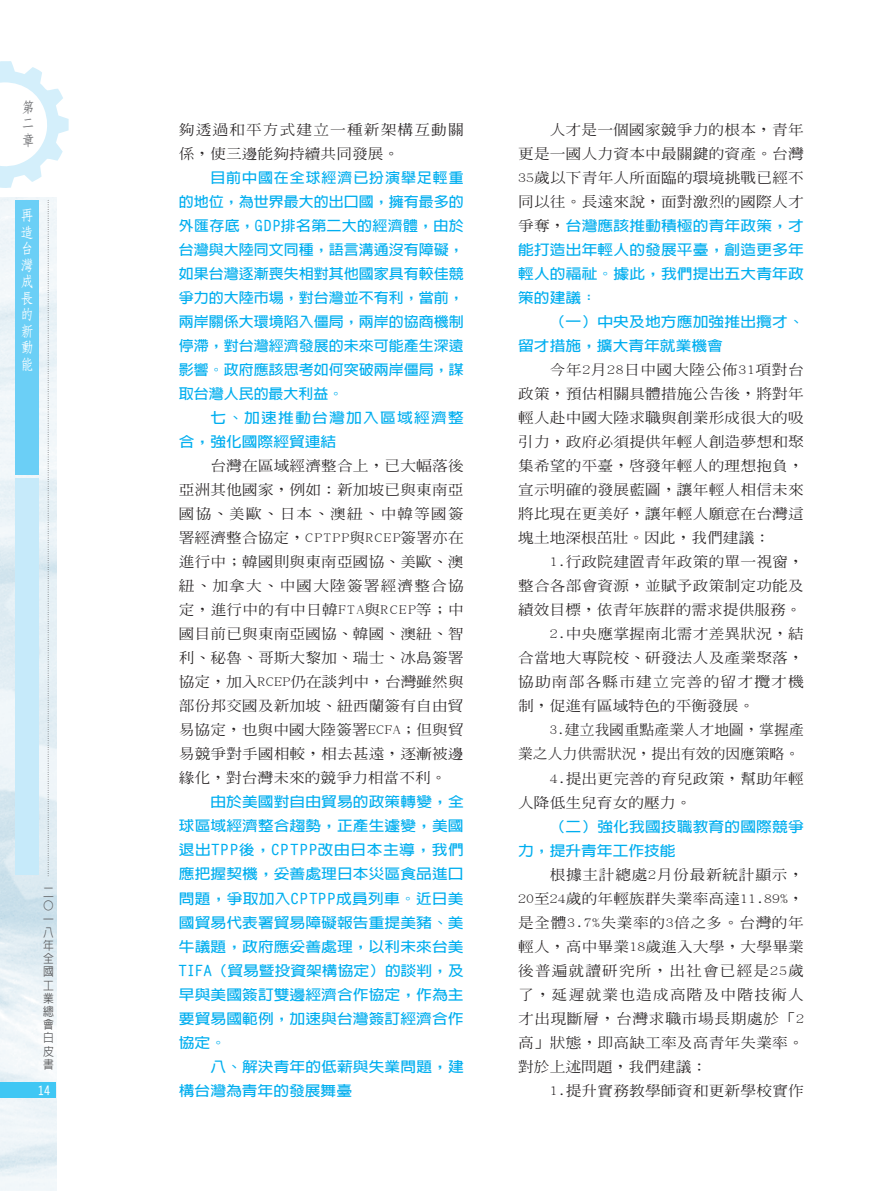
<style>
.page{position:relative;width:893px;height:1191px;background:#fff}
.page>*{position:absolute;margin:0;border:0;box-sizing:border-box;transform-origin:0 0}
.t1{font:700 15px/16.5px "AR Fang Song B5";color:#fff;text-align:justify;scale:.9 1}
.t2{font:700 15px/16.5px "AR Fang Song B5";color:#6c6d70;text-align:justify;scale:.9 1}
.t3{font:500 14.1px/24px "AR Ming B5";letter-spacing:.01em;color:#231f20;text-align:justify;scale:1.11 1}
.t4{font:700 14.1px/24px "AR Hei B5";letter-spacing:.005em;color:#00aeef;scale:1.11 1}
.t5{font:700 14.1px/24px "AR Hei B5";letter-spacing:.005em;color:#00aeef;text-align:justify;scale:1.06 1}
.t6{font:500 14.1px/24px "AR Ming B5";letter-spacing:.07em;color:#231f20;scale:1.11 1}
.t7{font:500 14.1px "AR Ming B5";letter-spacing:.01em;color:#231f20;scale:1.04 1}
.t8{font:700 14.1px/24px "AR Hei B5";letter-spacing:.08em;color:#00aeef;scale:1.11 1}
.t9{font:500 12px/13.2px "AR Hei B5";color:#57585a;text-align:justify;scale:.9 1}
.t10{font:700 12px "AR Hei B5";color:#fff}
.s1{font-family:"AR Ming B5";font-weight:500;color:#231f20}
</style>
<div class="page">
<svg style="left:0;top:61px;width:69px;height:127px"></svg>
<img style="left:0;top:198px;width:57px;height:993px">
<svg style="left:48px;top:200px;width:1px;height:676px"></svg>
<div style="left:0;top:1082px;width:56px;height:16px;background:#40c7f4"></div>
<div style="left:15px;top:199px;width:24px;height:275px;background:#6bcff6"></div>
<div style="left:15px;top:478px;width:24px;height:396px;background:#c6eafa"></div>
<p class="t2" style="left:21px;top:99px;width:15px">第二章</p>
<p class="t1" style="left:21px;top:207px;width:15px">再造台灣成長的新動能</p>
<p class="t9" style="left:43px;top:886px;width:13px">二〇一八年全國工業總會白皮書</p>
<p class="t10" style="left:38px;top:1084px;width:13px">14</p>
<p class="t6" style="left:179px;top:118px;width:258px">夠透過和平方式建立一種新架構互動關係，使三邊能夠持續共同發展。</p>
<p class="t5" style="left:179px;top:166px;width:270px;text-indent:31px">目前中國在全球經濟已扮演舉足輕重的地位，為世界最大的出口國，擁有最多的外匯存底，GDP排名第二大的經濟體，由於台灣與大陸同文同種，語言溝通沒有障礙，如果台灣逐漸喪失相對其他國家具有較佳競爭力的大陸市場，對台灣並不有利，當前，兩岸關係大環境陷入僵局，兩岸的協商機制停滯，對台灣經濟發展的未來可能產生深遠影響。政府應該思考如何突破兩岸僵局，謀取台灣人民的最大利益。</p>
<p class="t8" style="left:179px;top:406px;width:258px;text-indent:32px">七、加速推動台灣加入區域經濟整合，強化國際經貿連結</p>
<p class="t3" style="left:179px;top:454px;width:258px;text-indent:32px">台灣在區域經濟整合上，已大幅落後亞洲其他國家，例如：新加坡已與東南亞國協、美歐、日本、澳紐、中韓等國簽署經濟整合協定，CPTPP與RCEP簽署亦在進行中；韓國則與東南亞國協、美歐、澳紐、加拿大、中國大陸簽署經濟整合協定，進行中的有中日韓FTA與RCEP等；中國目前已與東南亞國協、韓國、澳紐、智利、秘魯、哥斯大黎加、瑞士、冰島簽署協定，加入RCEP仍在談判中，台灣雖然與部份邦交國及新加坡、紐西蘭簽有自由貿易協定，也與中國大陸簽署ECFA；但與貿易競爭對手國相較，相去甚遠，逐漸被邊緣化，對台灣未來的競爭力相當不利。</p>
<p class="t4" style="left:179px;top:790px;width:258px;text-align:justify;text-indent:32px">由於美國對自由貿易的政策轉變，全球區域經濟整合趨勢，正產生遽變，美國退出TPP後，CPTPP改由日本主導，我們應把握契機，妥善處理日本災區食品進口問題，爭取加入CPTPP成員列車。近日美國貿易代表署貿易障礙報告重提美豬、美牛議題，政府應妥善處理，以利未來台美TIFA（貿易暨投資架構協定）的談判，及早與美國簽訂雙邊經濟合作協定，作為主要貿易國範例，加速與台灣簽訂經濟合作協定。</p>
<p class="t4" style="left:179px;top:1054px;width:258px;text-indent:32px">八、解決青年的低薪與失業問題，建構台灣為青年的發展舞臺</p>
<p class="t3" style="left:518px;top:118px;width:259px;text-indent:32px">人才是一個國家競爭力的根本，青年更是一國人力資本中最關鍵的資產。台灣35歲以下青年人所面臨的環境挑戰已經不同以往。長遠來說，面對激烈的國際人才</p>
<p class="t4" style="left:518px;top:214px;width:259px;text-align:justify"><span class="s1">爭奪，</span>台灣應該推動積極的青年政策，才能打造出年輕人的發展平臺，創造更多年輕人的福祉。據此，我們提出五大青年政策的建議：</p>
<p class="t4" style="left:518px;top:310px;width:259px;text-indent:32px">（一）中央及地方應加強推出攬才、留才措施，擴大青年就業機會</p>
<p class="t3" style="left:518px;top:358px;width:259px;text-indent:32px">今年2月28日中國大陸公佈31項對台政策，預估相關具體措施公告後，將對年輕人赴中國大陸求職與創業形成很大的吸引力，政府必須提供年輕人創造夢想和聚集希望的平臺，啟發年輕人的理想抱負，宣示明確的發展藍圖，讓年輕人相信未來將比現在更美好，讓年輕人願意在台灣這塊土地深根茁壯。因此，我們建議：</p>
<p class="t3" style="left:550px;top:550px;width:231px">1.行政院建置青年政策的單一視窗，</p>
<p class="t3" style="left:518px;top:574px;width:259px">整合各部會資源，並賦予政策制定功能及</p>
<p class="t3" style="left:518px;top:598px;width:257px">績效目標，依青年族群的需求提供服務。</p>
<p class="t3" style="left:550px;top:622px;width:231px">2.中央應掌握南北需才差異狀況，結</p>
<p class="t3" style="left:518px;top:646px;width:259px">合當地大專院校、研發法人及產業聚落，</p>
<p class="t6" style="left:518px;top:670px;width:259px">協助南部各縣市建立完善的留才攬才機</p>
<p class="t3" style="left:518px;top:694px;width:214px">制，促進有區域特色的平衡發展。</p>
<p class="t7" style="left:550px;top:723px;width:246px">3.建立我國重點產業人才地圖，掌握產</p>
<p class="t7" style="left:518px;top:747px;width:272px">業之人力供需狀況，提出有效的因應策略。</p>
<p class="t3" style="left:550px;top:766px;width:231px">4.提出更完善的育兒政策，幫助年輕</p>
<p class="t3" style="left:518px;top:790px;width:158px">人降低生兒育女的壓力。</p>
<p class="t4" style="left:518px;top:814px;width:259px;text-indent:32px">（二）強化我國技職教育的國際競爭力，提升青年工作技能</p>
<p class="t3" style="left:518px;top:862px;width:259px;text-indent:32px">根據主計總處2月份最新統計顯示，20至24歲的年輕族群失業率高達11.89%，是全體3.7%失業率的3倍之多。台灣的年輕人，高中畢業18歲進入大學，大學畢業後普遍就讀研究所，出社會已經是25歲了，延遲就業也造成高階及中階技術人才出現斷層，台灣求職市場長期處於「2高」狀態，即高缺工率及高青年失業率。對於上述問題，我們建議：</p>
<p class="t3" style="left:550px;top:1078px;width:231px">1.提升實務教學師資和更新學校實作</p>
</div>
